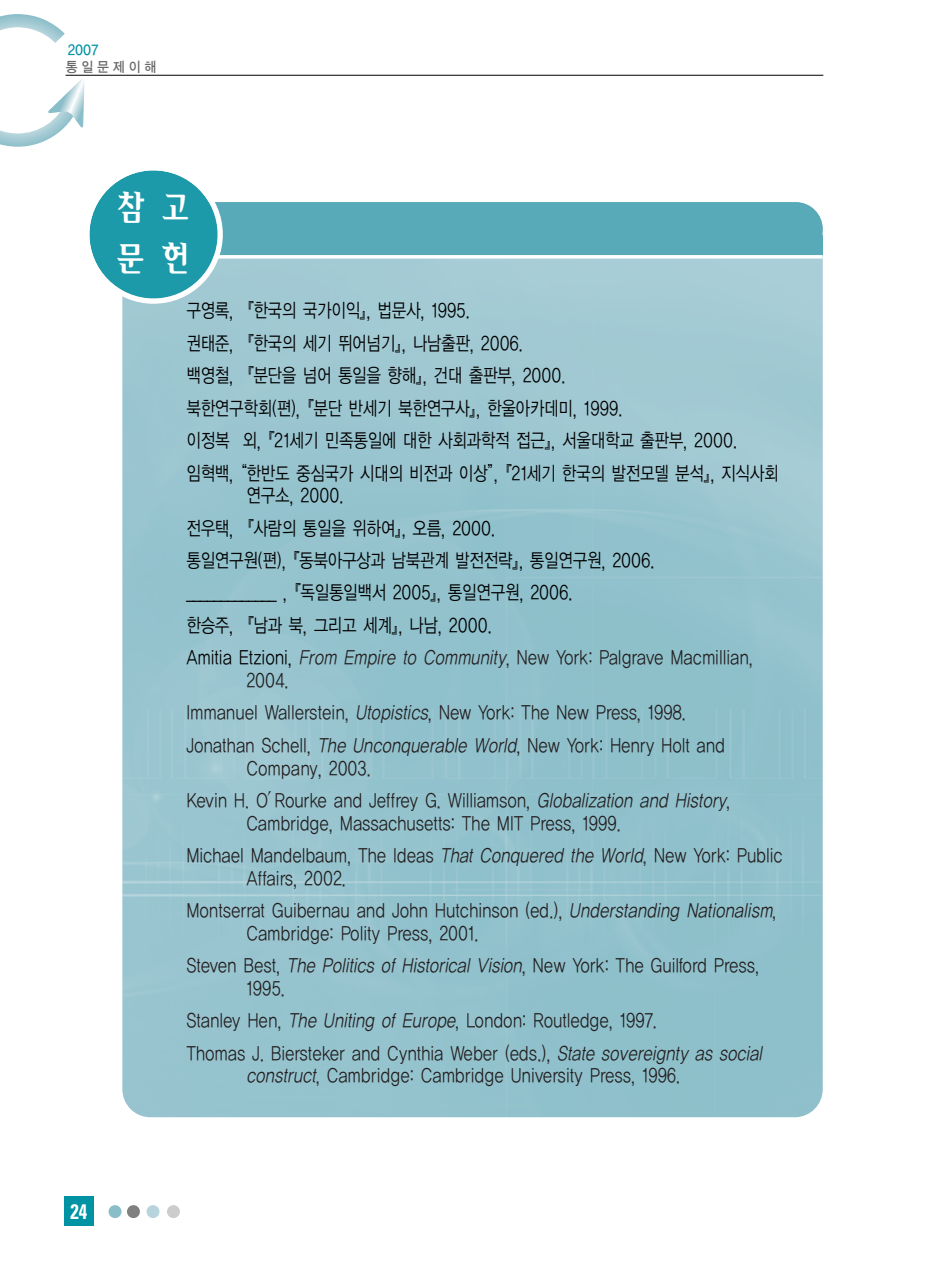
<style>
.page{position:relative;width:931px;height:1274px;background:#fff}
.page>*{position:absolute;margin:0;border:0;box-sizing:border-box;transform-origin:0 0}
.t1{font:35px/50.8px "Iris M";color:#fff;scale:.8 1}
.t2{font:700 condensed 21px "Univers";color:#fff;scale:.9 1}
.t3{font:19.25px/32.6px "YGO12";letter-spacing:-.055em;color:#231f20;scale:.8 1}
.t4{font:19.25px/32.6px "YGO12";letter-spacing:-.07em;color:#000;scale:.8 1}
.t5{font:14px "YGO33";letter-spacing:.245em;color:#666;scale:.9 1}
.t6{font:14px "YGO33";color:#0093a3;scale:.9 1}
.s1{font-size:20.12px}
.s2{font-style:italic;color:#231f20}
.s3{color:#231f20}
.s4{font-style:italic}
</style>
<div class="page">
<svg style="left:0;top:14px;width:85px;height:133px"></svg>
<div style="left:64px;top:1196px;width:30px;height:30px;background:#0093a3"></div>
<hr style="left:66px;top:75px;width:757px;height:1px;background:#000">
<div style="left:109px;top:1205px;width:13px;height:13px;background:#89bdc9;border-radius:50%"></div>
<div style="left:127px;top:1205px;width:13px;height:13px;background:#808080;border-radius:50%"></div>
<div style="left:147px;top:1205px;width:13px;height:13px;background:#b7d4dc;border-radius:50%"></div>
<div style="left:167px;top:1205px;width:13px;height:13px;background:#ccc;border-radius:50%"></div>
<img style="left:122px;top:234px;width:701px;height:883px">
<div style="left:122px;top:202px;width:701px;height:54px;background:#58aab8;border-radius:27px"></div>
<div style="left:122px;top:236px;width:701px;height:21px;background:#58aab8"></div>
<svg style="left:213px;top:255px;width:610px;height:4px"></svg>
<div style="left:89px;top:170px;width:129px;height:129px;background:#1c9aa9;border-radius:50%"></div>
<div style="left:84px;top:165px;width:139px;height:139px;border:5px solid #fff;border-radius:50%"></div>
<p class="t6" style="left:67px;top:44px;width:38px">2007</p>
<p class="t5" style="left:66px;top:61px;width:103px">통일문제이해</p>
<p class="t1" style="left:117px;top:184px;width:93px">참 고 문 헌</p>
<p class="t2" style="left:70px;top:1204px;width:20px">24</p>
<p class="t4" style="left:186px;top:295px;width:743px">구영록, 『한국의 국가이익』, 법문사, 1995.<br>권태준, 『한국의 세기 뛰어넘기』, 나남출판, 2006.<br>백영철, 『분단을 넘어 통일을 향해』, 건대 출판부, 2000.<br>북한연구학회(편), 『분단 반세기 북한연구사』, 한울아카데미, 1999.<br>이정복 외, 『21세기 민족통일에 대한 사회과학적 접근』, 서울대학교 출판부, 2000. 임혁백, “한반도 중심국가 시대의 비전과 이상”, 『21세기 한국의 발전모델 분석』, 지식사회</p>
<p class="t4" style="left:186px;top:480px;width:711px;text-indent:60px">연구소, 2000.<br>전우택, 『사람의 통일을 위하여』, 오름, 2000.<br>통일연구원(편), 『동북아구상과 남북관계 발전전략』, 통일연구원, 2006.<br><span class="s1">_____________</span> , 『독일통일백서 2005』, 통일연구원, 2006.<br>한승주, 『남과 북, 그리고 세계』, 나남, 2000.<br>Amitia Etzioni, <span class="s2">From Empire to Community</span><span class="s3">, New York: Palgrave Macmillian,</span></p>
<p class="t3" style="left:186px;top:665px;width:676px;text-indent:60px">2004.<br>Immanuel Wallerstein, <span class="s4">Utopistics</span>, New York: The New Press, 1998.<br>Jonathan Schell, <span class="s4">The Unconquerable World</span>, New York: Henry Holt and</p>
<p class="t3" style="left:186px;top:753px;width:683px;text-indent:60px">Company, 2003.<br>Kevin H. O′Rourke and Jeffrey G. Williamson, <span class="s4">Globalization and History</span>,</p>
<p class="t3" style="left:186px;top:808px;width:747px;text-indent:60px">Cambridge, Massachusetts: The MIT Press, 1999.<br>Michael Mandelbaum, The Ideas <span class="s4">That Conquered the World</span>, New York: Public</p>
<p class="t3" style="left:186px;top:863px;width:740px;text-indent:60px">Affairs, 2002.<br>Montserrat Guibernau and John Hutchinson (ed.), <span class="s4">Understanding Nationalism</span>,</p>
<p class="t3" style="left:186px;top:918px;width:719px;text-indent:60px">Cambridge: Polity Press, 2001.<br>Steven Best, <span class="s4">The Politics of Historical Vision</span>, New York: The Guilford Press,</p>
<p class="t3" style="left:186px;top:973px;width:726px;text-indent:60px">1995.<br>Stanley Hen, <span class="s4">The Uniting of Europe</span>, London: Routledge, 1997.<br>Thomas J. Biersteker and Cynthia Weber (eds.), <span class="s4">State sovereignty as social</span></p>
<p class="t3" style="left:246px;top:1061px;width:545px"><span class="s4">construct</span>, Cambridge: Cambridge University Press, 1996.</p>
</div>
